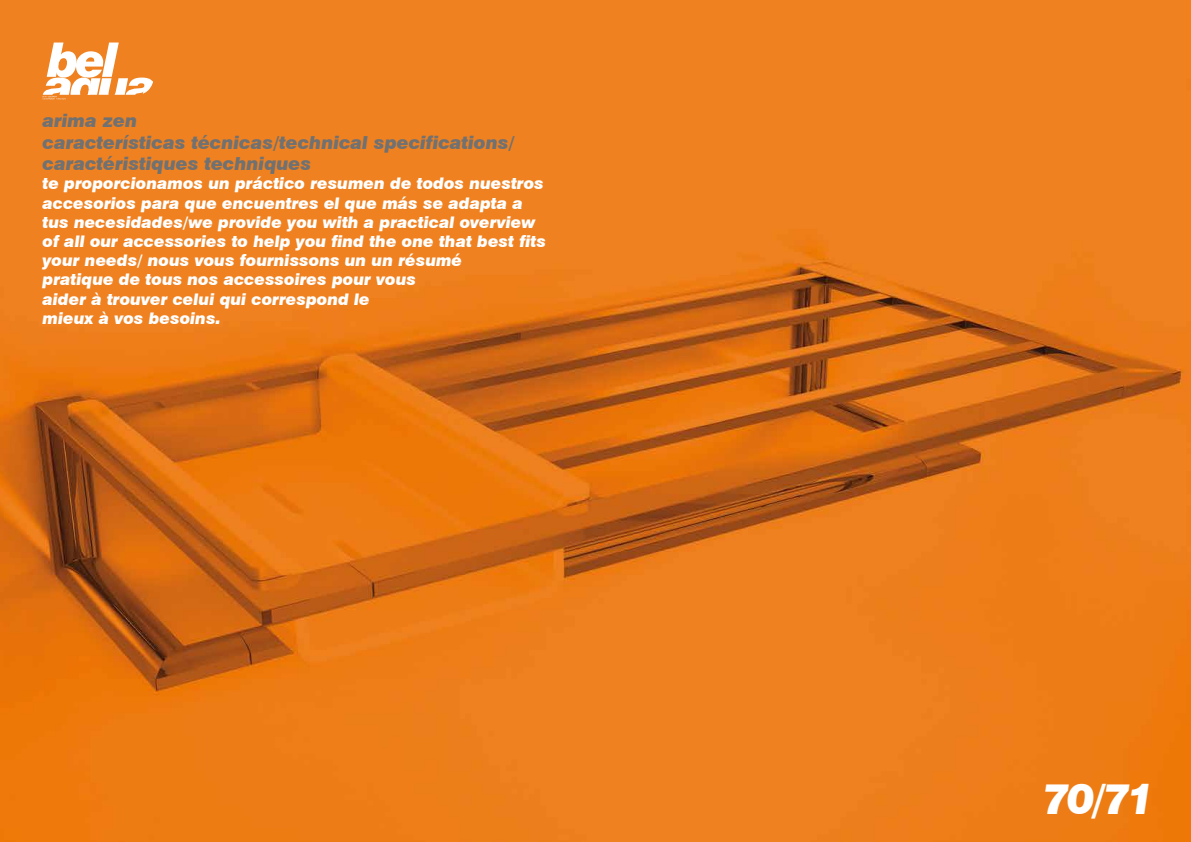
<style>
.page{position:relative;width:1191px;height:842px;background:#fff}
.page>*{position:absolute;margin:0;border:0;box-sizing:border-box;transform-origin:0 0}
.t1{font:italic 900 42px "Swiss 721 BT";color:#fff}
.t2{font:italic 900 18px/21.6px "Swiss 721 BT";color:#707172}
.t3{font:italic 900 16px/19.2px "Swiss 721 BT";color:#fff}
</style>
<div class="page">
<img style="left:0;top:0;width:1191px;height:842px">
<svg style="left:43px;top:43px;width:110px;height:57px"></svg>
<p class="t2" style="left:43px;top:110px;width:473px">arima zen<br>características técnicas/technical specifications/ caractéristiques techniques</p>
<p class="t3" style="left:43px;top:174px;width:505px">te proporcionamos un práctico resumen de todos nuestros accesorios para que encuentres el que más se adapta a tus necesidades/we provide you with a practical overview of all our accessories to help you find the one that best fits your needs/ nous vous fournissons un un résumé<br>pratique de tous nos accessoires pour vous<br>aider à trouver celui qui correspond le<br>mieux à vos besoins.</p>
<h1 class="t1" style="left:1042px;top:773px;width:113px">70/71</h1>
</div>
